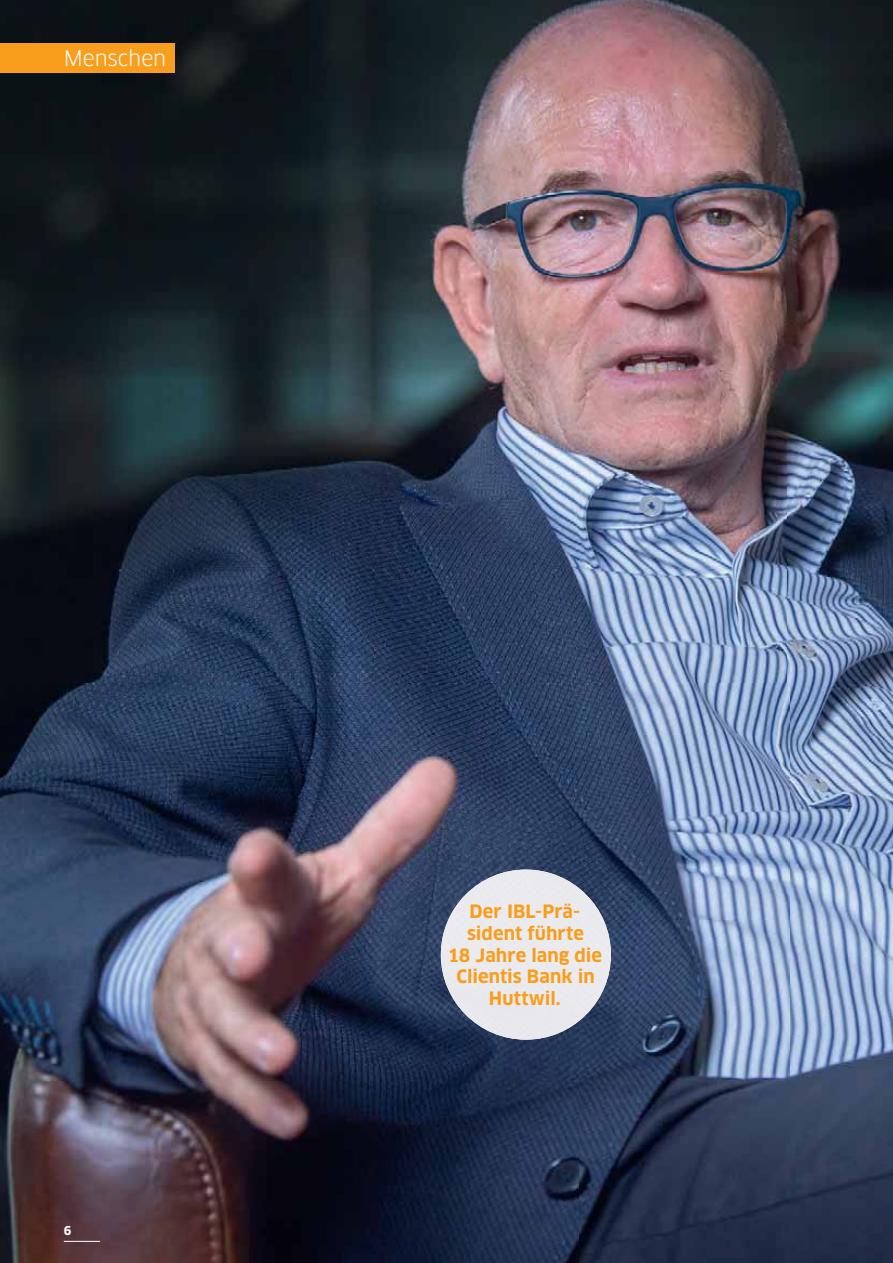
<style>
.page{position:relative;width:893px;height:1263px;background:#fff}
.page>*{position:absolute;margin:0;border:0;box-sizing:border-box;transform-origin:0 0}
.t1{font:21px "Clan OT";letter-spacing:-.01em;color:#fff}
.t2{font:700 18px/21.6px "Clan OT";color:#f99d1c;text-align:center}
.t3{font:700 12px "Clan OT";color:#fff}
</style>
<div class="page">
<img style="left:0;top:0;width:788px;height:684px">
<img style="left:788px;top:0;width:105px;height:1263px">
<img style="left:0;top:684px;width:472px;height:579px">
<img style="left:472px;top:684px;width:317px;height:211px">
<img style="left:578px;top:895px;width:211px;height:368px">
<img style="left:472px;top:1021px;width:106px;height:242px">
<div style="left:0;top:43px;width:174px;height:30px;background:#f99d1c"></div>
<div style="left:441px;top:869px;width:170px;height:171px;background:#eaeaee;border-radius:50%"></div>
<hr style="left:64px;top:1241px;width:36px;height:1px;background:#fff">
<p class="t1" style="left:64px;top:49px;width:104px">Menschen</p>
<p class="t3" style="left:64px;top:1224px;width:9px">6</p>
<p class="t2" style="left:448px;top:902px;width:156px">Der IBL-Prä&shy;sident führte<br>18 Jahre lang die<br>Clientis Bank in<br>Huttwil.</p>
</div>
